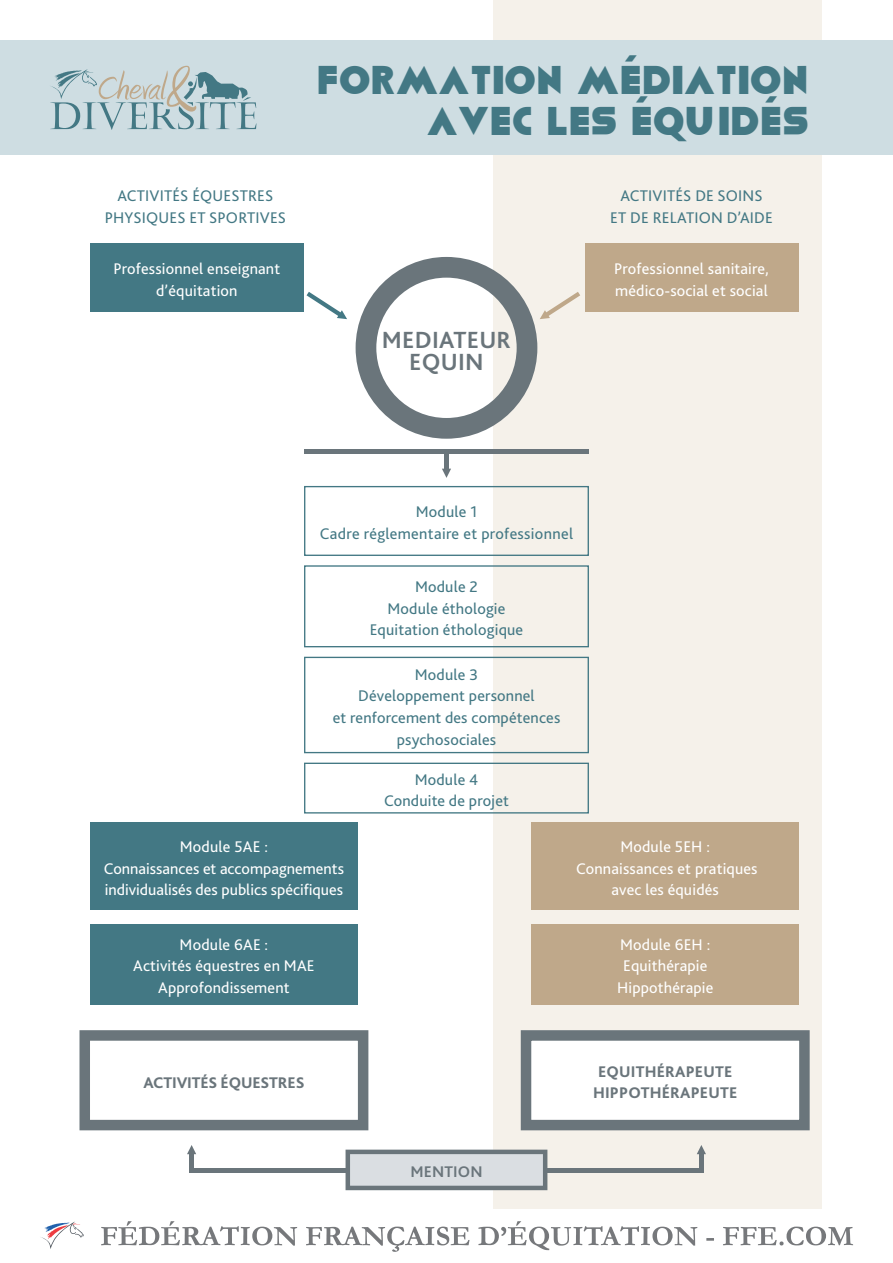
<style>
.page{position:relative;width:893px;height:1263px;background:#fff}
.page>*{position:absolute;margin:0;border:0;box-sizing:border-box;transform-origin:0 0}
.t1{font:39.9px/41.1px "Viafont";color:#437884;text-align:right}
.t2{font:700 24.45px/21.6px "Bliss 2";letter-spacing:.01em;color:#6a757b;text-align:center}
.t3{font:16.2px/21.6px "Bliss 2";letter-spacing:.01em;color:#fff;text-align:center}
.t4{font:16.2px/21.6px "Bliss 2";letter-spacing:.01em;color:#437884;text-align:center}
.t5{font:800 16.2px/21.6px "Bliss 2";letter-spacing:.01em;color:#6a757b;text-align:center}
.t6{font:800 16.2px "Bliss 2";letter-spacing:-.01em;color:#6a757b}
.t7{font:700 16.2px "Bliss 2";letter-spacing:.01em;color:#6a757b}
</style>
<div class="page">
<div style="left:493px;top:0;width:329px;height:1209px;background:#f5f1ea"></div>
<div style="left:0;top:40px;width:893px;height:115px;background:#cedde2"></div>
<svg style="left:41px;top:1221px;width:43px;height:28px"></svg>
<svg style="left:101px;top:1221px;width:196px;height:24px"></svg>
<svg style="left:306px;top:1226px;width:163px;height:26px"></svg>
<svg style="left:478px;top:1221px;width:219px;height:29px"></svg>
<svg style="left:706px;top:1238px;width:8px;height:3px"></svg>
<svg style="left:723px;top:1226px;width:130px;height:19px"></svg>
<div style="left:90px;top:244px;width:214px;height:68px;background:#437884"></div>
<div style="left:585px;top:244px;width:213px;height:68px;background:#bfa88a"></div>
<div style="left:90px;top:823px;width:268px;height:87px;background:#437884"></div>
<div style="left:531px;top:823px;width:268px;height:87px;background:#bfa88a"></div>
<div style="left:90px;top:924px;width:268px;height:80px;background:#437884"></div>
<div style="left:531px;top:924px;width:268px;height:80px;background:#bfa88a"></div>
<div style="left:304px;top:486px;width:285px;height:70px;border:1px solid #437884"></div>
<div style="left:304px;top:565px;width:285px;height:82px;border:1px solid #437884"></div>
<div style="left:304px;top:657px;width:285px;height:96px;border:1px solid #437884"></div>
<div style="left:304px;top:763px;width:285px;height:50px;border:1px solid #437884"></div>
<svg style="left:79px;top:1030px;width:290px;height:101px"></svg>
<svg style="left:520px;top:1030px;width:290px;height:101px;background:#d7dadb"></svg>
<div style="left:189px;top:1168px;width:514px;height:5px;background:#6a757b"></div>
<div style="left:189px;top:1153px;width:5px;height:20px;background:#6a757b"></div>
<hr style="left:699px;top:1153px;width:4px;height:20px;background:#6a757b">
<svg style="left:187px;top:1145px;width:9px;height:9px"></svg>
<svg style="left:697px;top:1145px;width:9px;height:9px"></svg>
<hr style="left:304px;top:449px;width:285px;height:4px;background:#6a757b">
<div style="left:444px;top:450px;width:5px;height:21px;background:#6a757b"></div>
<svg style="left:442px;top:469px;width:9px;height:9px"></svg>
<svg style="left:356px;top:257px;width:224px;height:182px"></svg>
<svg style="left:307px;top:292px;width:40px;height:27px"></svg>
<svg style="left:50px;top:66px;width:206px;height:64px"></svg>
<div style="left:348px;top:1152px;width:197px;height:36px;background:#dadee2"></div>
<div style="left:346px;top:1149px;width:201px;height:41px;border:4px solid #6a757b"></div>
<p class="t4" style="left:105px;top:184px;width:183px">ACTIVITÉS ÉQUESTRES<br>PHYSIQUES ET SPORTIVES</p>
<p class="t3" style="left:113px;top:258px;width:168px">Professionnel enseignant d’équitation</p>
<h1 class="t1" style="left:317px;top:60px;width:494px">FORMATION MÉDIATION<br>AVEC LES ÉQUIDÉS</h1>
<p class="t4" style="left:610px;top:184px;width:164px">ACTIVITÉS DE SOINS<br>ET DE RELATION D’AIDE</p>
<h2 class="t2" style="left:382px;top:328px;width:131px">MEDIATEUR<br>EQUIN</h2>
<p class="t3" style="left:614px;top:258px;width:156px;text-align:left">Professionnel sanitaire, médico-social et social</p>
<p class="t4" style="left:320px;top:501px;width:255px">Module 1<br>Cadre réglementaire et professionnel</p>
<p class="t4" style="left:370px;top:575px;width:155px">Module 2<br>Module éthologie<br>Equitation éthologique</p>
<p class="t4" style="left:333px;top:663px;width:229px">Module 3<br>Développement personnel<br>et renforcement des compétences psychosociales</p>
<p class="t4" style="left:384px;top:768px;width:126px">Module 4<br>Conduite de projet</p>
<p class="t3" style="left:104px;top:836px;width:242px">Module 5AE :<br>Connaissances et accompagnements individualisés des publics spécifiques</p>
<p class="t3" style="left:576px;top:836px;width:183px">Module 5EH :<br>Connaissances et pratiques avec les équidés</p>
<p class="t3" style="left:133px;top:933px;width:183px">Module 6AE :<br>Activités équestres en MAE<br>Approfondissement</p>
<p class="t3" style="left:617px;top:933px;width:98px">Module 6EH :<br>Equithérapie<br>Hippothérapie</p>
<p class="t6" style="left:143px;top:1072px;width:163px">ACTIVITÉS ÉQUESTRES</p>
<p class="t5" style="left:593px;top:1060px;width:146px">EQUITHÉRAPEUTE<br>HIPPOTHÉRAPEUTE</p>
<p class="t7" style="left:410px;top:1162px;width:74px">MENTION</p>
</div>
